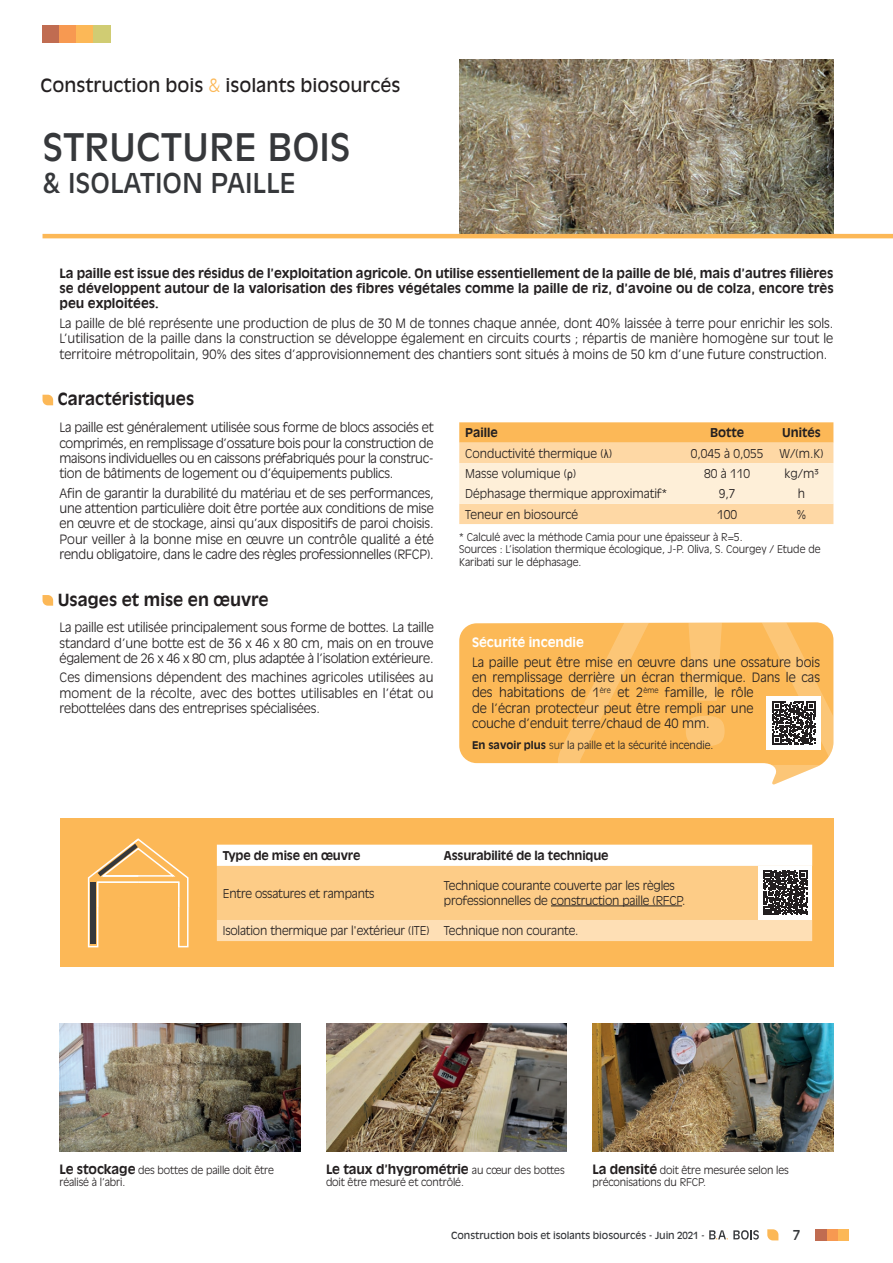
<style>
.page{position:relative;width:893px;height:1263px;background:#fff}
.page>*{position:absolute;margin:0;border:0;box-sizing:border-box;transform-origin:0 0}
.t1{font:37.5px "Antique Olive Std";color:#36383b}
.t2{font:27px "Antique Olive Std";color:#36383b}
.t3{font:18px "Antique Olive Std";color:#231f20}
.t4{font:700 16.5px "Antique Olive Std";color:#231f20}
.t5{font:13.5px "Antique Olive Std";color:#36383b}
.t6{font:300 12.75px/15.3px "Antique Olive Std";color:#231f20;text-align:justify}
.t7{font:700 12.75px/15.3px "Antique Olive Std";color:#231f20;text-align:justify}
.t8{font:700 12.75px "Antique Olive Std";color:#fff}
.t9{font:300 12px/14.4px "Antique Olive Std";letter-spacing:-.015em;color:#231f20}
.t10{font:700 12px "Antique Olive Std";letter-spacing:-.015em;color:#231f20}
.t11{font:300 10.5px/12.6px "Antique Olive Std";letter-spacing:-.005em;color:#231f20}
.t12{font:9.75px "Antique Olive Std";letter-spacing:-.01em;color:#36383b}
.s1{font-weight:300;color:#fcb857}
.s2{font-family:"Arial Narrow";font-weight:400}
.s3{font-weight:700}
.s4{font-weight:700;font-size:12.75px}
.s5{font-weight:300;font-size:10.5px}
</style>
<div class="page">
<div style="left:43px;top:26px;width:17px;height:17px;background:#c06c51"></div>
<div style="left:60px;top:26px;width:17px;height:17px;background:#f79951"></div>
<div style="left:77px;top:26px;width:17px;height:17px;background:#fcb857"></div>
<div style="left:94px;top:26px;width:17px;height:17px;background:#d0cc73"></div>
<img style="left:459px;top:60px;width:374px;height:174px">
<hr style="left:43px;top:234px;width:850px;height:4px;background:#fcb857">
<svg style="left:43px;top:395px;width:10px;height:10px"></svg>
<svg style="left:43px;top:595px;width:10px;height:11px"></svg>
<div style="left:459px;top:623px;width:97px;height:141px;background:#fcb957"></div>
<svg style="left:556px;top:622px;width:277px;height:163px;background:#fcc676"></svg>
<svg style="left:686px;top:622px;width:39px;height:124px;background:#fcc16d"></svg>
<div style="left:766px;top:696px;width:55px;height:54px;background:#fff"></div>
<svg style="left:772px;top:701px;width:44px;height:44px"></svg>
<img style="left:60px;top:1024px;width:240px;height:127px">
<img style="left:326px;top:1024px;width:241px;height:127px">
<img style="left:592px;top:1024px;width:241px;height:127px">
<svg style="left:459px;top:422px;width:374px;height:102px;background:#fddbaa"></svg>
<svg style="left:767px;top:1229px;width:11px;height:11px"></svg>
<div style="left:837px;top:1229px;width:11px;height:11px;background:#fcb857"></div>
<div style="left:826px;top:1229px;width:11px;height:11px;background:#f79951"></div>
<div style="left:815px;top:1229px;width:11px;height:11px;background:#c06c51"></div>
<svg style="left:709px;top:1230px;width:50px;height:9px"></svg>
<div style="left:60px;top:818px;width:773px;height:149px;background:#fcb857"></div>
<svg style="left:87px;top:838px;width:102px;height:110px"></svg>
<svg style="left:217px;top:845px;width:595px;height:96px;background:#f6d6a9"></svg>
<h3 class="t3" style="left:40px;top:74px;width:361px">Construction bois <span class="s1">&amp;</span> isolants biosourcés</h3>
<p class="t1" style="left:43px;top:125px;width:310px">STRUCTURE BOIS</p>
<p class="t2" style="left:43px;top:167px;width:255px">&amp; ISOLATION PAILLE</p>
<p class="t7" style="left:60px;top:265px;width:776px">La paille est issue des résidus de l’exploitation agricole. On utilise essentiellement de la paille de blé, mais d’autres filières se développent autour de la valorisation des fibres végétales comme la paille de riz, d’avoine ou de colza, encore très peu exploitées.</p>
<p class="t6" style="left:60px;top:316px;width:775px">La paille de blé représente une production de plus de 30 M de tonnes chaque année, dont 40% laissée à terre pour enrichir les sols.<br>L’utilisation de la paille dans la construction se développe également en circuits courts ; répartis de manière homogène sur tout le territoire métropolitain, 90% des sites d’approvisionnement des chantiers sont situés à moins de 50 km d’une future construction.</p>
<p class="t4" style="left:58px;top:389px;width:138px">Caractéristiques</p>
<p class="t6" style="left:60px;top:420px;width:376px">La paille est généralement utilisée sous forme de blocs associés et comprimés, en remplissage d’ossature bois pour la construction de maisons individuelles ou en caissons préfabriqués pour la construc&shy;tion de bâtiments de logement ou d’équipements publics.</p>
<p class="t6" style="left:60px;top:485px;width:376px">Afin de garantir la durabilité du matériau et de ses performances, une attention particulière doit être portée aux conditions de mise en œuvre et de stockage, ainsi qu’aux dispositifs de paroi choisis.<br>Pour veiller à la bonne mise en œuvre un contrôle qualité a été rendu obligatoire, dans le cadre des règles professionnelles (RFCP).</p>
<p class="t4" style="left:58px;top:589px;width:212px">Usages et mise en œuvre</p>
<p class="t6" style="left:60px;top:620px;width:376px">La paille est utilisée principalement sous forme de bottes. La taille standard d’une botte est de 36 x 46 x 80 cm, mais on en trouve également de 26 x 46 x 80 cm, plus adaptée à l’isolation extérieure.</p>
<p class="t6" style="left:60px;top:670px;width:376px">Ces dimensions dépendent des machines agricoles utilisées au moment de la récolte, avec des bottes utilisables en l’état ou rebottelées dans des entreprises spécialisées.</p>
<p class="t10" style="left:465px;top:425px;width:34px">Paille</p>
<p class="t10" style="left:710px;top:425px;width:35px">Botte</p>
<p class="t10" style="left:782px;top:425px;width:40px">Unités</p>
<p class="t9" style="left:465px;top:446px;width:148px">Conductivité thermique (<span class="s2">λ</span>)</p>
<p class="t9" style="left:691px;top:446px;width:74px">0,045 à 0,055</p>
<p class="t9" style="left:779px;top:446px;width:46px">W/(m.K)</p>
<p class="t9" style="left:465px;top:466px;width:112px">Masse volumique (<span class="s2">ρ</span>)</p>
<p class="t9" style="left:704px;top:466px;width:48px">80 à 110</p>
<p class="t9" style="left:784px;top:466px;width:36px">kg/m³</p>
<p class="t9" style="left:465px;top:487px;width:203px">Déphasage thermique approximatif*</p>
<p class="t9" style="left:719px;top:487px;width:18px">9,7</p>
<p class="t9" style="left:798px;top:487px;width:9px">h</p>
<p class="t9" style="left:465px;top:507px;width:115px">Teneur en biosourcé</p>
<p class="t9" style="left:717px;top:507px;width:22px">100</p>
<p class="t9" style="left:796px;top:507px;width:11px">%</p>
<p class="t11" style="left:459px;top:531px;width:285px">* Calculé avec la méthode Camia pour une épaisseur à R=5.</p>
<p class="t11" style="left:459px;top:543px;width:363px">Sources : L’isolation thermique écologique, J-P. Oliva, S. Courgey / Etude de<br>Karibati sur le déphasage.</p>
<p class="t8" style="left:472px;top:635px;width:113px">Sécurité incendie</p>
<p class="t6" style="left:472px;top:655px;width:349px;text-align:left">La paille peut être mise en œuvre dans une ossature bois en remplissage derrière un écran thermique. Dans le cas des habitations de 1<sup>ère</sup> et 2<sup>ème</sup> famille, le rôle<br>de l’écran protecteur peut être rempli par une<br>couche d’enduit terre/chaud de 40 mm.</p>
<p class="t11" style="left:472px;top:739px;width:243px"><span class="s3">En savoir plus</span> sur la paille et la sécurité incendie.</p>
<p class="t10" style="left:223px;top:848px;width:139px">Type de mise en œuvre</p>
<p class="t10" style="left:444px;top:848px;width:166px">Assurabilité de la technique</p>
<p class="t9" style="left:223px;top:886px;width:153px">Entre ossatures et rampants</p>
<p class="t9" style="left:444px;top:879px;width:243px">Technique courante couverte par les règles professionnelles de construction paille (RFCP.</p>
<p class="t9" style="left:223px;top:924px;width:208px">Isolation thermique par l'extérieur (ITE)</p>
<p class="t9" style="left:444px;top:924px;width:136px">Technique non courante.</p>
<p class="t11" style="left:60px;top:1164px;width:216px"><span class="s4">Le stockage</span> des bottes de paille doit être réalisé à l’abri.</p>
<p class="t7" style="left:326px;top:1161px;width:240px">Le taux d’hygrométrie <span class="s5">au cœur des bottes</span></p>
<p class="t11" style="left:326px;top:1176px;width:139px">doit être mesuré et contrôlé.</p>
<p class="t11" style="left:592px;top:1164px;width:198px"><span class="s4">La densité</span> doit être mesurée selon les préconisations du RFCP.</p>
<p class="t12" style="left:451px;top:1229px;width:255px">Construction bois et isolants biosourcés - Juin 2021 -</p>
<p class="t5" style="left:793px;top:1227px;width:9px">7</p>
</div>
